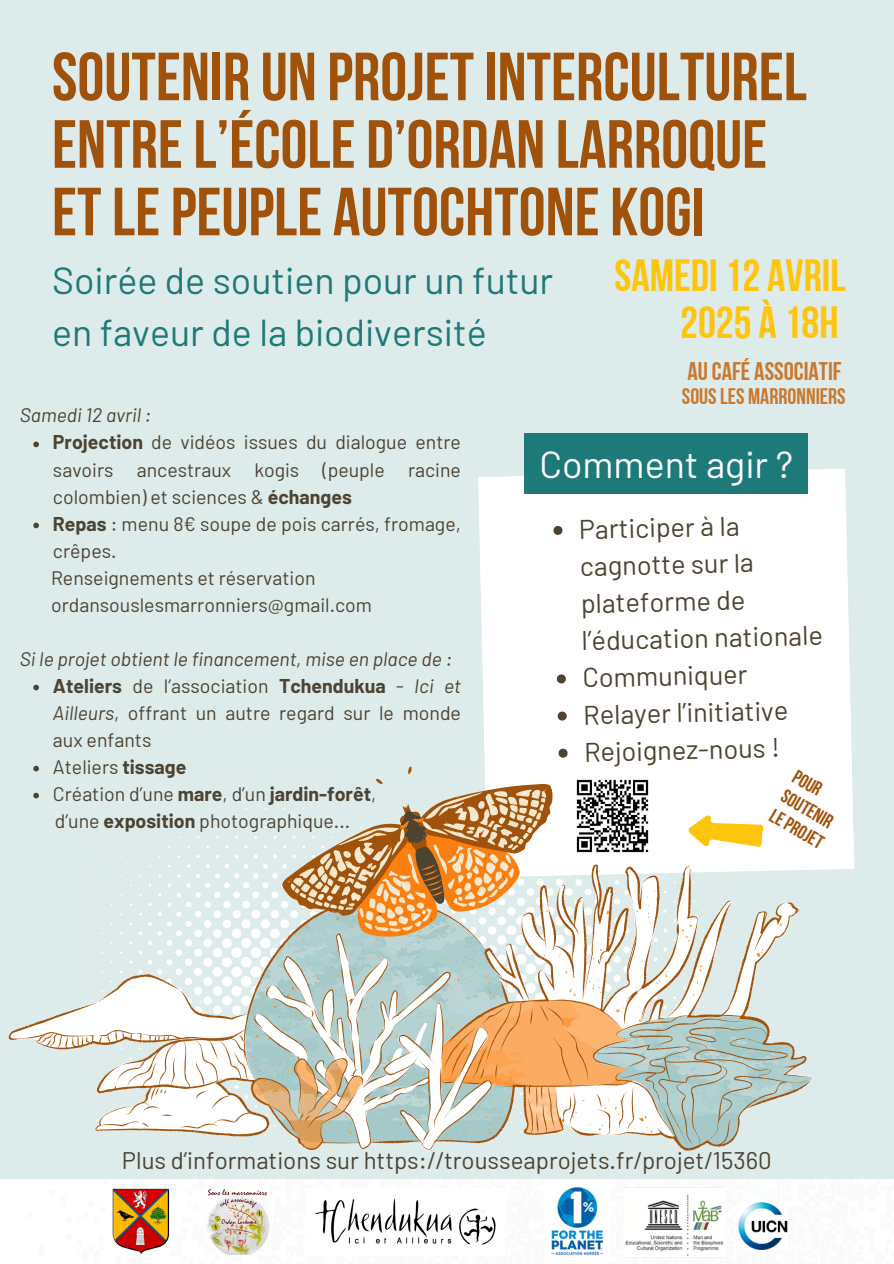
<style>
.page{position:relative;width:894px;height:1264px;background:#fff}
.page>*{position:absolute;margin:0;border:0;box-sizing:border-box;transform-origin:0 0}
.t1{font:67.95px/67.5px "Bebas Neue Cyrillic";color:#a0520b}
.t2{font:45px/47.2px "Bebas Neue Cyrillic";color:#ffc40c;text-align:right}
.t3{font:37.5px/51.8px "Barlow";color:#1e7979}
.t4{font:37.5px "Barlow";color:#fff}
.t5{font:27px/37px "Barlow";color:#4c4331}
.t6{font:25.5px "Bebas Neue Cyrillic";color:#c9782d}
.t7{font:24px "Barlow";color:#4c4331}
.t8{font:22.5px "Bebas Neue Cyrillic";color:#c9782d}
.t9{font:19.5px/27px "Barlow";color:#4c4331;text-align:justify}
.t10{font:italic 19.5px "Barlow";color:#4c4331}
.t11{font:19.5px "Bebas Neue Cyrillic";color:#a0520b}
.s1{font-weight:700}
.s2{font-style:italic}
</style>
<div class="page">
<div style="left:0;top:0;width:893px;height:1263px;background:#deebeb"></div>
<div style="left:478px;top:468px;width:376px;height:402px;background:#fff"></div>
<svg style="left:8px;top:864px;width:236px;height:281px"></svg>
<div style="left:0;top:1179px;width:893px;height:84px;background:#fefffe"></div>
<img style="left:305px;top:1188px;width:200px;height:67px">
<img style="left:544px;top:1180px;width:243px;height:83px">
<svg style="left:244px;top:766px;width:568px;height:386px"></svg>
<img style="left:113px;top:1188px;width:56px;height:66px">
<img style="left:204px;top:1188px;width:66px;height:66px">
<img style="left:574px;top:777px;width:76px;height:77px">
<svg style="left:33px;top:441px;width:6px;height:6px"></svg>
<svg style="left:33px;top:522px;width:6px;height:6px"></svg>
<svg style="left:33px;top:684px;width:6px;height:6px"></svg>
<svg style="left:33px;top:765px;width:6px;height:6px"></svg>
<svg style="left:33px;top:792px;width:6px;height:6px"></svg>
<svg style="left:553px;top:526px;width:9px;height:9px"></svg>
<svg style="left:556px;top:674px;width:9px;height:9px"></svg>
<svg style="left:557px;top:711px;width:9px;height:9px"></svg>
<svg style="left:558px;top:748px;width:11px;height:10px"></svg>
<div style="left:524px;top:433px;width:283px;height:60px;background:#1e7979"></div>
<h1 class="t1" style="left:52px;top:49px;width:756px">SOUTENIR UN PROJETINTERCULTUREL<br>ENTREL’ÉCOLE D’ORDAN LARROQUE<br>ETLEPEUPLE AUTOCHTONE KOGI</h1>
<h2 class="t3" style="left:52px;top:253px;width:502px">Soirée de soutien pour un futur en faveur de la biodiversité</h2>
<p class="t2" style="left:614px;top:256px;width:232px">SAMEDI12 AVRIL<br>2025 À 18H</p>
<p class="t6" style="left:687px;top:360px;width:156px">AUCAFÉ ASSOCIATIF</p>
<p class="t8" style="left:681px;top:387px;width:165px">SOUSLES MARRONNIERS</p>
<h3 class="t10" style="left:20px;top:403px;width:133px">Samedi 12 avril :</h3>
<h5 class="t9" style="left:53px;top:428px;width:409px"><span class="s1">Projection</span> de vidéos issues du dialogue entre savoirs ancestraux kogis (peuple racine colombien) et sciences &amp; <span class="s1">échanges</span></h5>
<p class="t9" style="left:53px;top:509px;width:409px"><span class="s1">Repas</span> : menu 8€ soupe de pois carrés, fromage, crêpes.</p>
<p class="t9" style="left:51px;top:563px;width:266px">Renseignements et réservation</p>
<p class="t9" style="left:51px;top:590px;width:322px">ordansouslesmarronniers@gmail.com</p>
<p class="t10" style="left:20px;top:646px;width:433px">Si le projet obtient le financement, mise en place de :</p>
<p class="t9" style="left:53px;top:671px;width:409px"><span class="s1">Ateliers</span> de l’association <span class="s1">Tchendukua</span> - <span class="s2">Ici et Ailleurs</span>, offrant un autre regard sur le monde aux enfants</p>
<p class="t9" style="left:53px;top:752px;width:135px">Ateliers <span class="s1">tissage</span></p>
<p class="t9" style="left:53px;top:779px;width:325px">Création d’une <span class="s1">mare</span>, d’un <span class="s1">jardin-forêt</span>,</p>
<p class="t9" style="left:55px;top:806px;width:296px">d’une <span class="s1">exposition</span> photographique...</p>
<p class="t4" style="left:539px;top:440px;width:255px">Comment agir ?</p>
<p class="t5" style="left:578px;top:509px;width:243px;rotate:-1deg">Participer à la cagnotte sur la plateforme de l’éducation nationale</p>
<p class="t5" style="left:582px;top:657px;width:166px;rotate:-1deg">Communiquer</p>
<h3 class="t5" style="left:583px;top:694px;width:206px;rotate:-1deg">Relayer l’initiative</h3>
<p class="t5" style="left:583px;top:732px;width:197px;rotate:-1deg">Rejoignez-nous !</p>
<p class="t11" style="left:797px;top:768px;width:32px;rotate:30deg">POUR</p>
<p class="t11" style="left:786px;top:787px;width:58px;rotate:30deg">SOUTENIR</p>
<p class="t11" style="left:775px;top:807px;width:60px;rotate:30deg">LEPROJET</p>
<p class="t7" style="left:122px;top:1144px;width:651px">Plus d’informations sur https://trousseaprojets.fr/projet/15360</p>
</div>
